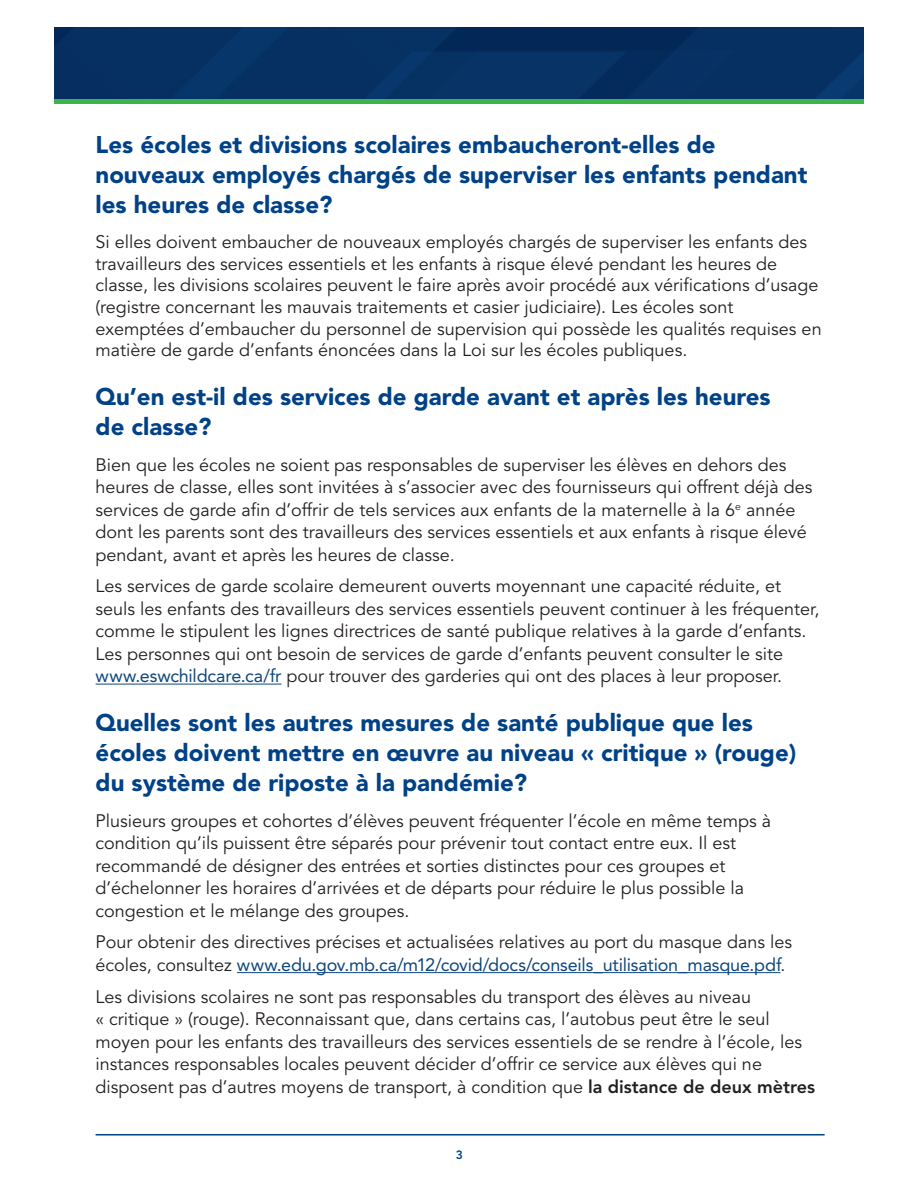
<style>
.page{position:relative;width:918px;height:1188px;background:#fff}
.page>*{position:absolute;margin:0;border:0;box-sizing:border-box;transform-origin:0 0}
.t1{font:900 24px/30px "Avenir LT Std";color:#014186}
.t2{font:18px/22.5px "Avenir LT Std";color:#231f20}
.t3{font:800 12px "Avenir LT Std";color:#014186}
.s1{color:#0f477c}
.s2{font-weight:800}
</style>
<div class="page">
<hr style="left:96px;top:1134px;width:729px;height:2px;background:#014186">
<div style="left:54px;top:27px;width:810px;height:72px;background:#063062"></div>
<div style="left:54px;top:99px;width:810px;height:5px;background:#3ab54a"></div>
<hr style="left:96px;top:684px;width:185px;height:1px;background:#0f477c">
<hr style="left:237px;top:972px;width:544px;height:1px;background:#0f477c">
<h1 class="t1" style="left:96px;top:130px;width:713px">Les écoles et divisions scolaires embaucheront-elles de nouveaux employés chargés de superviser les enfants pendant les heures de classe?</h1>
<p class="t2" style="left:96px;top:232px;width:728px;line-height:21.6px">Si elles doivent embaucher de nouveaux employés chargés de superviser les enfants des travailleurs des services essentiels et les enfants à risque élevé pendant les heures de classe, les divisions scolaires peuvent le faire après avoir procédé aux vérifications d’usage (registre concernant les mauvais traitements et casier judiciaire). Les écoles sont exemptées d’embaucher du personnel de supervision qui possède les qualités requises en matière de garde d’enfants énoncées dans la Loi sur les écoles publiques.</p>
<h1 class="t1" style="left:96px;top:381px;width:677px">Qu’en est-il des services de garde avant et après les heures de classe?</h1>
<p class="t2" style="left:96px;top:454px;width:719px">Bien que les écoles ne soient pas responsables de superviser les élèves en dehors des heures de classe, elles sont invitées à s’associer avec des fournisseurs qui offrent déjà des services de garde afin d’offrir de tels services aux enfants de la maternelle à la 6<sup>e</sup> année dont les parents sont des travailleurs des services essentiels et aux enfants à risque élevé pendant, avant et après les heures de classe.</p>
<p class="t2" style="left:96px;top:575px;width:725px">Les services de garde scolaire demeurent ouverts moyennant une capacité réduite, et seuls les enfants des travailleurs des services essentiels peuvent continuer à les fréquenter, comme le stipulent les lignes directrices de santé publique relatives à la garde d’enfants.<br>Les personnes qui ont besoin de services de garde d’enfants peuvent consulter le site <span class="s1">www.eswchildcare.ca/fr</span> pour trouver des garderies qui ont des places à leur proposer.</p>
<h1 class="t1" style="left:96px;top:707px;width:702px">Quelles sont les autres mesures de santé publique que les écoles doivent mettre en œuvre au niveau « critique » (rouge) du système de riposte à la pandémie?</h1>
<p class="t2" style="left:96px;top:810px;width:677px">Plusieurs groupes et cohortes d’élèves peuvent fréquenter l’école en même temps à condition qu’ils puissent être séparés pour prévenir tout contact entre eux. Il est recommandé de désigner des entrées et sorties distinctes pour ces groupes et d’échelonner les horaires d’arrivées et de départs pour réduire le plus possible la congestion et le mélange des groupes.</p>
<p class="t2" style="left:96px;top:931px;width:698px">Pour obtenir des directives précises et actualisées relatives au port du masque dans les écoles, consultez <span class="s1">www.edu.gov.mb.ca/m12/covid/docs/conseils_utilisation_masque.pdf</span>.</p>
<p class="t2" style="left:96px;top:986px;width:721px">Les divisions scolaires ne sont pas responsables du transport des élèves au niveau<br>« critique » (rouge). Reconnaissant que, dans certains cas, l’autobus peut être le seul moyen pour les enfants des travailleurs des services essentiels de se rendre à l’école, les instances responsables locales peuvent décider d’offrir ce service aux élèves qui ne disposent pas d’autres moyens de transport, à condition que <span class="s2">la distance de deux mètres</span></p>
<p class="t3" style="left:456px;top:1148px;width:9px">3</p>
</div>
